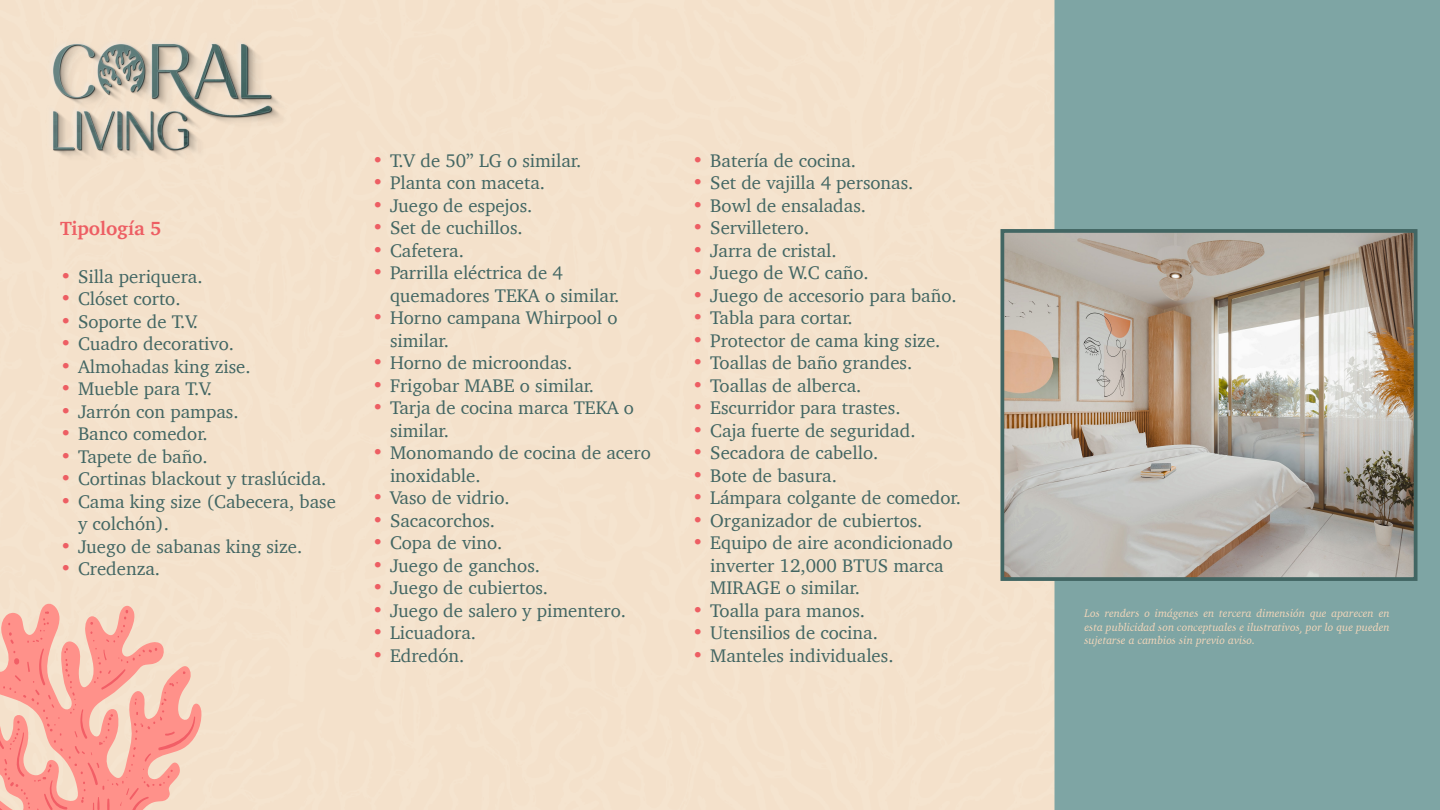
<style>
.page{position:relative;width:1440px;height:810px;background:#fff}
.page>*{position:absolute;margin:0;border:0;box-sizing:border-box;transform-origin:0 0}
.t1{font:700 19.5px "Charter";color:#ed5e63}
.t2{font:18.75px/22.5px "Charter";color:#426663}
.Contenidos{font:italic 11.25px/13.5px "Charter";color:#f2d6ba;text-align:justify}
.s1{font-weight:700;font-size:19.5px;color:#ed5e63}
</style>
<div class="page">
<img style="left:0;top:27px;width:324px;height:139px">
<svg style="left:0;top:602px;width:202px;height:208px;background:#f9b2a5"></svg>
<img style="left:1005px;top:234px;width:408px;height:342px">
<div style="left:1000px;top:229px;width:418px;height:352px;border:4px solid #426663"></div>
<p class="t1" style="left:60px;top:212px;width:103px">Tipología 5</p>
<p class="t2" style="left:60px;top:265px;width:144px"><span class="s1">•</span> Silla periquera.</p>
<p class="t2" style="left:60px;top:287px;width:122px"><span class="s1">•</span> Clóset corto.</p>
<p class="t2" style="left:60px;top:310px;width:140px"><span class="s1">•</span> Soporte de T.V.</p>
<p class="t2" style="left:60px;top:332px;width:176px"><span class="s1">•</span> Cuadro decorativo.</p>
<p class="t2" style="left:60px;top:355px;width:192px"><span class="s1">•</span> Almohadas king zise.</p>
<p class="t2" style="left:60px;top:377px;width:153px"><span class="s1">•</span> Mueble para T.V.</p>
<p class="t2" style="left:60px;top:400px;width:180px"><span class="s1">•</span> Jarrón con pampas.</p>
<p class="t2" style="left:60px;top:422px;width:149px"><span class="s1">•</span> Banco comedor.</p>
<p class="t2" style="left:60px;top:445px;width:149px"><span class="s1">•</span> Tapete de baño.</p>
<p class="t2" style="left:60px;top:467px;width:268px"><span class="s1">•</span> Cortinas blackout y traslúcida.</p>
<p class="t2" style="left:78px;top:490px;width:259px;text-indent:-18px"><span class="s1">•</span> Cama king size (Cabecera, base y colchón).</p>
<p class="t2" style="left:60px;top:535px;width:244px"><span class="s1">•</span> Juego de sabanas king size.</p>
<p class="t2" style="left:60px;top:557px;width:102px"><span class="s1">•</span> Credenza.</p>
<p class="t2" style="left:372px;top:149px;width:211px"><span class="s1">•</span> T.V de 50” LG o similar.</p>
<p class="t2" style="left:372px;top:171px;width:175px"><span class="s1">•</span> Planta con maceta.</p>
<p class="t2" style="left:372px;top:194px;width:162px"><span class="s1">•</span> Juego de espejos.</p>
<p class="t2" style="left:372px;top:216px;width:152px"><span class="s1">•</span> Set de cuchillos.</p>
<p class="t2" style="left:372px;top:239px;width:93px"><span class="s1">•</span> Cafetera.</p>
<p class="t2" style="left:390px;top:261px;width:231px;text-indent:-18px"><span class="s1">•</span> Parrilla eléctrica de 4 quemadores TEKA o similar.</p>
<p class="t2" style="left:390px;top:306px;width:229px;text-indent:-18px"><span class="s1">•</span> Horno campana Whirpool o similar.</p>
<p class="t2" style="left:372px;top:351px;width:202px"><span class="s1">•</span> Horno de microondas.</p>
<p class="t2" style="left:372px;top:374px;width:224px"><span class="s1">•</span> Frigobar MABE o similar.</p>
<p class="t2" style="left:390px;top:396px;width:246px;text-indent:-18px"><span class="s1">•</span> Tarja de cocina marca TEKA o similar.</p>
<p class="t2" style="left:390px;top:441px;width:262px;text-indent:-18px"><span class="s1">•</span> Monomando de cocina de acero inoxidable.</p>
<p class="t2" style="left:372px;top:486px;width:139px"><span class="s1">•</span> Vaso de vidrio.</p>
<p class="t2" style="left:372px;top:509px;width:125px"><span class="s1">•</span> Sacacorchos.</p>
<p class="t2" style="left:372px;top:531px;width:132px"><span class="s1">•</span> Copa de vino.</p>
<p class="t2" style="left:372px;top:554px;width:170px"><span class="s1">•</span> Juego de ganchos.</p>
<p class="t2" style="left:372px;top:576px;width:178px"><span class="s1">•</span> Juego de cubiertos.</p>
<p class="t2" style="left:372px;top:599px;width:256px"><span class="s1">•</span> Juego de salero y pimentero.</p>
<p class="t2" style="left:372px;top:621px;width:106px"><span class="s1">•</span> Licuadora.</p>
<p class="t2" style="left:372px;top:644px;width:94px"><span class="s1">•</span> Edredón.</p>
<p class="t2" style="left:692px;top:149px;width:165px"><span class="s1">•</span> Batería de cocina.</p>
<p class="t2" style="left:692px;top:171px;width:223px"><span class="s1">•</span> Set de vajilla 4 personas.</p>
<p class="t2" style="left:692px;top:194px;width:175px"><span class="s1">•</span> Bowl de ensaladas.</p>
<p class="t2" style="left:692px;top:216px;width:119px"><span class="s1">•</span> Servilletero.</p>
<p class="t2" style="left:692px;top:239px;width:146px"><span class="s1">•</span> Jarra de cristal.</p>
<p class="t2" style="left:692px;top:261px;width:178px"><span class="s1">•</span> Juego de W.C caño.</p>
<p class="t2" style="left:692px;top:284px;width:266px"><span class="s1">•</span> Juego de accesorio para baño.</p>
<p class="t2" style="left:692px;top:306px;width:162px"><span class="s1">•</span> Tabla para cortar.</p>
<p class="t2" style="left:692px;top:329px;width:250px"><span class="s1">•</span> Protector de cama king size.</p>
<p class="t2" style="left:692px;top:351px;width:222px"><span class="s1">•</span> Toallas de baño grandes.</p>
<p class="t2" style="left:692px;top:374px;width:171px"><span class="s1">•</span> Toallas de alberca.</p>
<p class="t2" style="left:692px;top:396px;width:210px"><span class="s1">•</span> Escurridor para trastes.</p>
<p class="t2" style="left:692px;top:419px;width:225px"><span class="s1">•</span> Caja fuerte de seguridad.</p>
<p class="t2" style="left:692px;top:441px;width:188px"><span class="s1">•</span> Secadora de cabello.</p>
<p class="t2" style="left:692px;top:464px;width:146px"><span class="s1">•</span> Bote de basura.</p>
<p class="t2" style="left:692px;top:486px;width:270px"><span class="s1">•</span> Lámpara colgante de comedor.</p>
<p class="t2" style="left:692px;top:509px;width:232px"><span class="s1">•</span> Organizador de cubiertos.</p>
<p class="t2" style="left:710px;top:531px;width:244px;text-indent:-18px"><span class="s1">•</span> Equipo de aire acondicionado inverter 12,000 BTUS marca<br>MIRAGE o similar.</p>
<p class="t2" style="left:692px;top:599px;width:174px"><span class="s1">•</span> Toalla para manos.</p>
<p class="t2" style="left:692px;top:621px;width:187px"><span class="s1">•</span> Utensilios de cocina.</p>
<p class="t2" style="left:692px;top:644px;width:203px"><span class="s1">•</span> Manteles individuales.</p>
<p class="Contenidos" style="left:1084px;top:606px;width:307px">Los renders o imágenes en tercera dimensión que aparecen en esta publicidad son conceptuales e ilustrativos, por lo que pueden sujetarse a cambios sin previo aviso.</p>
</div>
